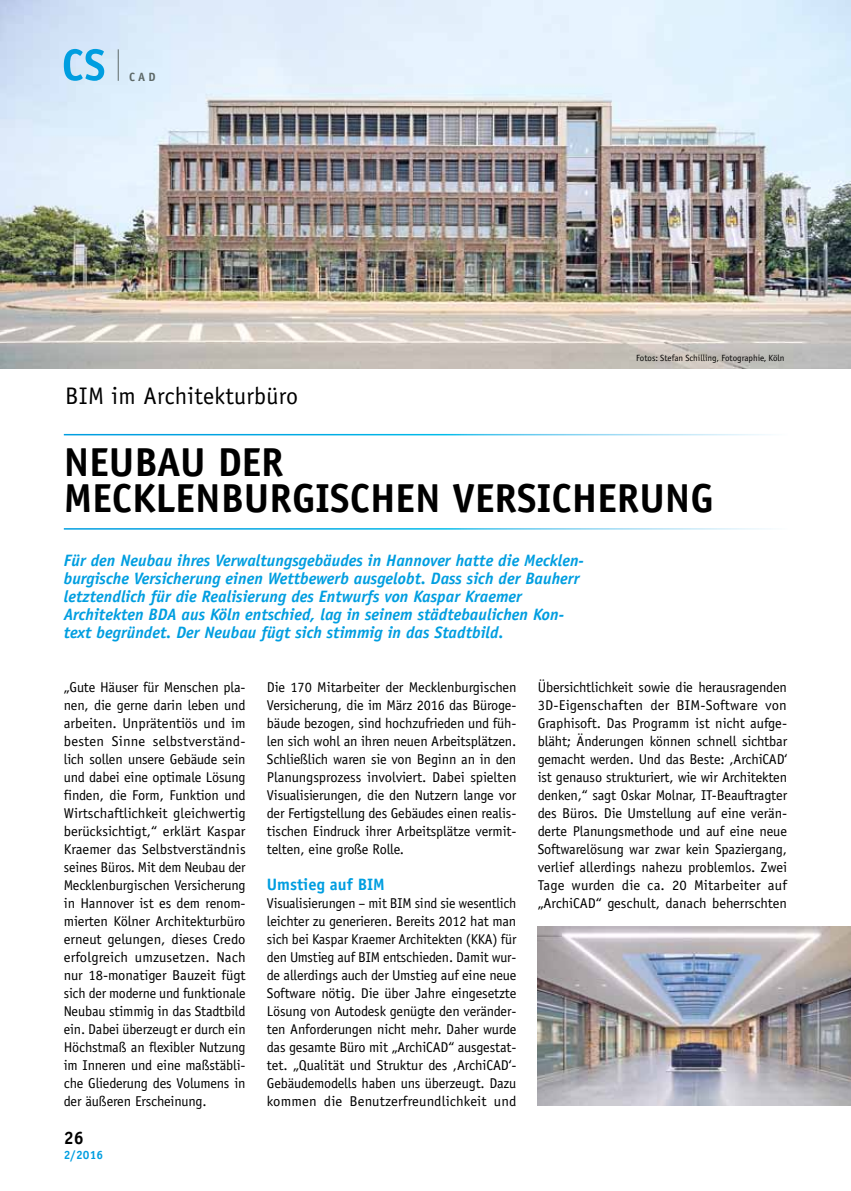
<style>
.page{position:relative;width:851px;height:1191px;background:#fff}
.page>*{position:absolute;margin:0;border:0;box-sizing:border-box;transform-origin:0 0}
.t1{font:700 40.5px/36px "Officina Sans Std";color:#000}
.t2{font:24px "Officina Sans Std";letter-spacing:.01em;color:#000}
.t3{font:700 18px "Officina Sans Std";color:#000}
.t4{font:italic 700 16.5px/18px "Officina Sans Std";color:#009ee0}
.t5{font:700 16.5px "Officina Sans Std";color:#009ee0}
.t6{font:14.25px/18px "Officina Sans Std";letter-spacing:-.01em;color:#000;text-align:justify}
.t7{font:700 12px "Officina Sans Std";color:#009ee0}
.t8{font:700 12px "Officina Sans Std";color:#5d6867}
.t9{font:9px "Officina Sans Std";color:#000}
</style>
<div class="page">
<img style="left:0;top:0;width:850px;height:368px">
<hr style="left:118px;top:49px;width:1px;height:32px;background:#5d6867">
<svg style="left:64px;top:49px;width:40px;height:32px"></svg>
<img style="left:537px;top:926px;width:313px;height:180px">
<p class="t8" style="left:129px;top:69px;width:28px">CAD</p>
<h2 class="t2" style="left:65px;top:382px;width:234px">BIM im Architekturbüro</h2>
<p class="t9" style="left:636px;top:353px;width:150px">Fotos: Stefan Schilling, Fotographie, Köln</p>
<h1 class="t1" style="left:64px;top:444px;width:651px;text-indent:154px">DER<br>MECKLENBU RGISCHEN VERSICHERUNG</h1>
<h1 class="t1" style="left:64px;top:444px;width:69px">NEUBAU</h1>
<p class="t4" style="left:64px;top:551px;width:521px">Für den Neubau ihres Verwaltungsgebäudes in Hannover hatte die Mecklen&shy;burgische Versicherung einen Wettbewerb ausgelobt. Dass sich der Bauherr letztendlich für die Realisierung des Entwurfs von Kaspar Kraemer Architekten BDA aus Köln entschied, lag in seinem städtebaulichen Kon&shy;text begründet. Der Neubau fügt sich stimmig in das Stadtbild.</p>
<p class="t6" style="left:64px;top:678px;width:183px">„Gute Häuser für Menschen pla&shy;nen, die gerne darin leben und arbeiten. Unprätentiös und im besten Sinne selbstverständ&shy;lich sollen unsere Gebäude sein und dabei eine optimale Lösung finden, die Form, Funktion und Wirtschaftlichkeit gleichwertig berücksichtigt,“ erklärt Kaspar Kraemer das Selbstverständnis seines Büros. Mit dem Neubau der Mecklenburgischen Versicherung in Hannover ist es dem renom&shy;mierten Kölner Architekturbüro erneut gelungen, dieses Credo erfolgreich umzusetzen. Nach nur 18-monatiger Bauzeit fügt sich der moderne und funktionale Neubau stimmig in das Stadtbild ein. Dabei überzeugt er durch ein Höchstmaß an flexibler Nutzung im Inneren und eine maßstäbli&shy;che Gliederung des Volumens in der äußeren Erscheinung.</p>
<p class="t6" style="left:267px;top:678px;width:251px">Die 170 Mitarbeiter der Mecklenburgischen Versicherung, die im März 2016 das Büroge&shy;bäude bezogen, sind hochzufrieden und füh&shy;len sich wohl an ihren neuen Arbeitsplätzen.<br>Schließlich waren sie von Beginn an in den Planungsprozess involviert. Dabei spielten Visualisierungen, die den Nutzern lange vor der Fertigstellung des Gebäudes einen realis&shy;tischen Eindruck ihrer Arbeitsplätze vermit&shy;telten, eine große Rolle.</p>
<p class="t5" style="left:267px;top:874px;width:119px">UMSTIEG AUF BIM</p>
<p class="t6" style="left:267px;top:894px;width:251px">Visualisierungen – mit BIM sind sie wesentlich leichter zu generieren. Bereits 2012 hat man sich bei Kaspar Kraemer Architekten (KKA) für den Umstieg auf BIM entschieden. Damit wur&shy;de allerdings auch der Umstieg auf eine neue Software nötig. Die über Jahre eingesetzte Lösung von Autodesk genügte den veränder&shy;ten Anforderungen nicht mehr. Daher wurde das gesamte Büro mit „ArchiCAD“ ausgestat&shy;tet. „Qualität und Struktur des ,ArchiCAD‘- Gebäudemodells haben uns überzeugt. Dazu kommen die Benutzerfreundlichkeit und</p>
<p class="t3" style="left:64px;top:1127px;width:22px">26</p>
<p class="t7" style="left:64px;top:1147px;width:41px">2/2016</p>
<p class="t6" style="left:537px;top:678px;width:251px">Übersichtlichkeit sowie die herausragenden 3D-Eigenschaften der BIM-Software von Graphisoft. Das Programm ist nicht aufge&shy;bläht; Änderungen können schnell sichtbar gemacht werden. Und das Beste: ,ArchiCAD‘ ist genauso strukturiert, wie wir Architekten denken,“ sagt Oskar Molnar, IT-Beauftragter des Büros. Die Umstellung auf eine verän&shy;derte Planungsmethode und auf eine neue Softwarelösung war zwar kein Spaziergang, verlief allerdings nahezu problemlos. Zwei Tage wurden die ca. 20 Mitarbeiter auf „ArchiCAD“ geschult, danach beherrschten</p>
</div>
